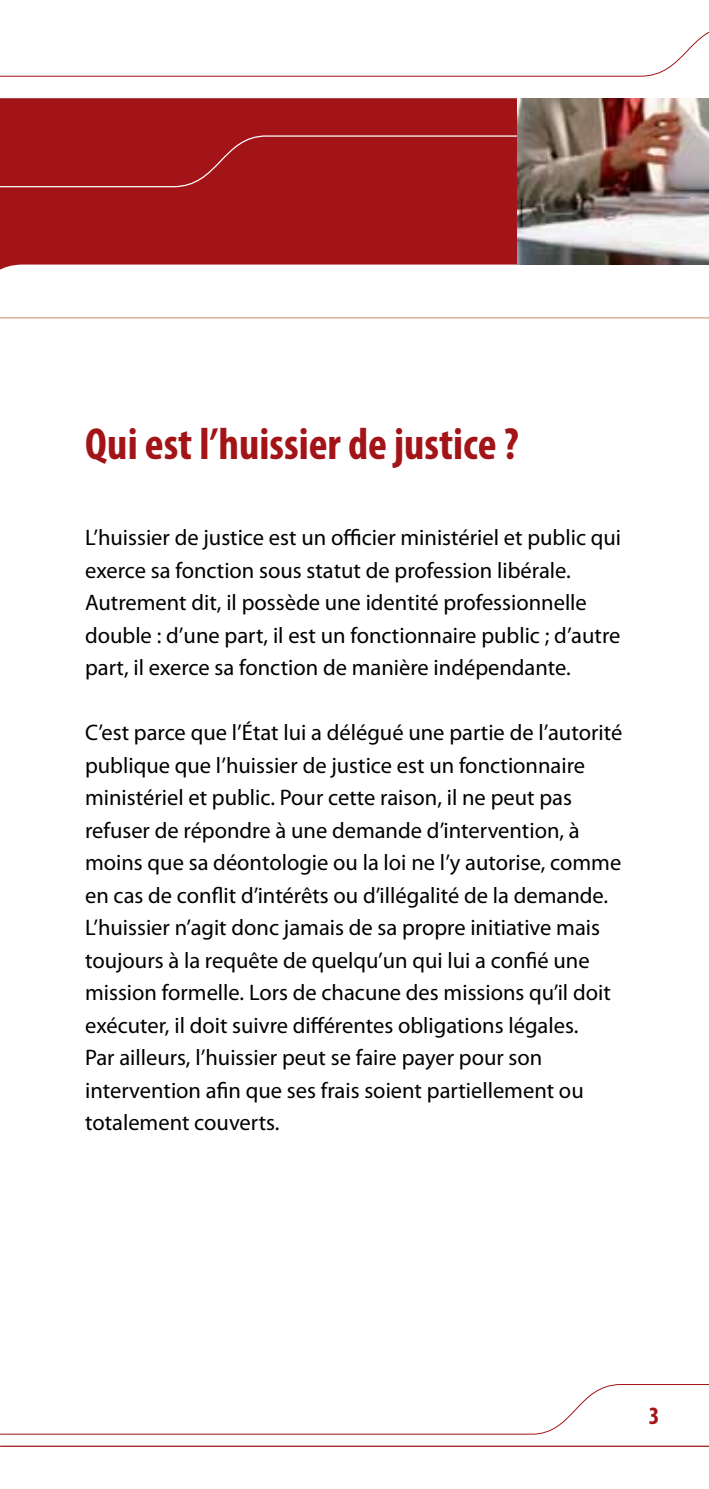
<style>
.page{position:relative;width:709px;height:1489px;background:#fff}
.page>*{position:absolute;margin:0;border:0;box-sizing:border-box;transform-origin:0 0}
.t1{font:700 condensed 45px "Myriad Pro";color:#a31418}
.t2{font:700 condensed 25px "Myriad Pro";color:#a31418}
.t3{font:22.5px/32.5px "Myriad Pro";color:#000}
</style>
<div class="page">
<svg style="left:0;top:1384px;width:709px;height:63px"></svg>
<hr style="left:0;top:1445px;width:709px;height:1px;background:#a31418">
<svg style="left:0;top:31px;width:709px;height:46px"></svg>
<div style="left:0;top:98px;width:517px;height:172px;background:#a31418"></div>
<div style="left:0;top:135px;width:517px;height:53px;background:#a31418"></div>
<svg style="left:0;top:317px;width:709px;height:1px"></svg>
<img style="left:517px;top:98px;width:192px;height:167px">
<h1 class="t1" style="left:85px;top:419px;width:435px">Qui est l’huissier de justice ?</h1>
<p class="t3" style="left:85px;top:522px;width:537px">L’huissier de justice est un officier ministériel et public qui exerce sa fonction sous statut de profession libérale.<br>Autrement dit, il possède une identité professionnelle double : d’une part, il est un fonctionnaire public ; d’autre part, il exerce sa fonction de manière indépendante.</p>
<p class="t3" style="left:85px;top:717px;width:539px">C’est parce que l’État lui a délégué une partie de l’autorité publique que l’huissier de justice est un fonctionnaire ministériel et public. Pour cette raison, il ne peut pas refuser de répondre à une demande d’intervention, à moins que sa déontologie ou la loi ne l’y autorise, comme en cas de conflit d’intérêts ou d’illégalité de la demande.<br>L’huissier n’agit donc jamais de sa propre initiative mais toujours à la requête de quelqu’un qui lui a confié une mission formelle. Lors de chacune des missions qu’il doit exécuter, il doit suivre différentes obligations légales.<br>Par ailleurs, l’huissier peut se faire payer pour son intervention afin que ses frais soient partiellement ou totalement couverts.</p>
<p class="t2" style="left:648px;top:1401px;width:12px">3</p>
</div>
